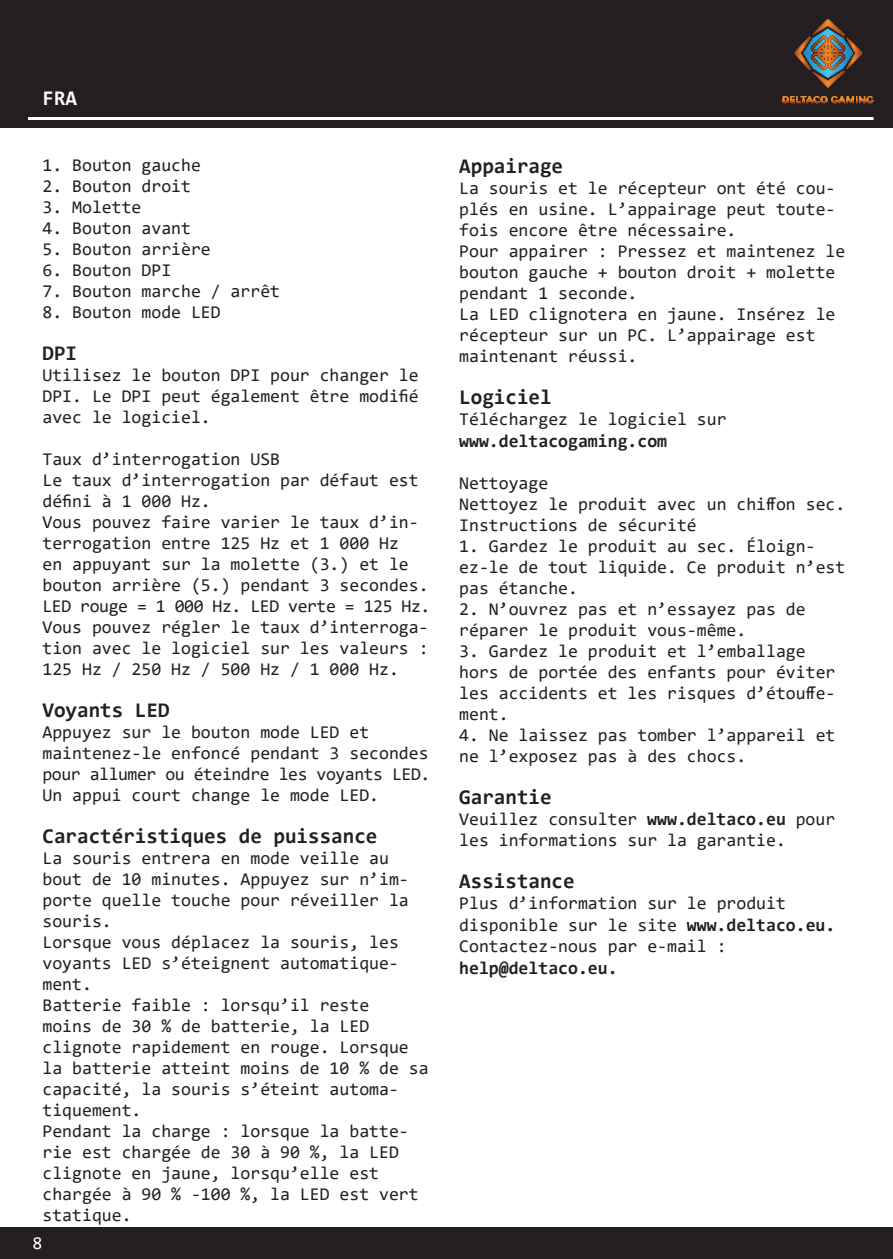
<style>
.page{position:relative;width:893px;height:1259px;background:#fff}
.page>*{position:absolute;margin:0;border:0;box-sizing:border-box;transform-origin:0 0}
.t1{font:700 21px "Consolas";color:#231f20}
.t2{font:700 21px "Consolas";color:#fff}
.t3{font:18px/21px "Consolas";color:#231f20}
.t4{font:700 18px "Consolas";color:#231f20}
.t5{font:18px "Consolas";color:#fff}
.s1{font-weight:700}
</style>
<div class="page">
<div style="left:0;top:0;width:893px;height:128px;background:#231f20"></div>
<div style="left:0;top:1227px;width:893px;height:32px;background:#231f20"></div>
<svg style="left:782px;top:96px;width:91px;height:8px"></svg>
<svg style="left:794px;top:19px;width:68px;height:69px"></svg>
<hr style="left:28px;top:117px;width:845px;height:3px;background:#fff">
<p class="t2" style="left:43px;top:84px;width:36px">FRA</p>
<p class="t3" style="left:43px;top:154px;width:160px">1. Bouton gauche</p>
<p class="t3" style="left:43px;top:175px;width:150px">2. Bouton droit</p>
<p class="t3" style="left:43px;top:196px;width:100px">3. Molette</p>
<p class="t3" style="left:43px;top:217px;width:150px">4. Bouton avant</p>
<p class="t3" style="left:43px;top:238px;width:170px">5. Bouton arrière</p>
<p class="t3" style="left:43px;top:259px;width:130px">6. Bouton DPI</p>
<p class="t3" style="left:43px;top:280px;width:239px">7. Bouton marche / arrêt</p>
<p class="t3" style="left:43px;top:301px;width:180px">8. Bouton mode LED</p>
<p class="t1" style="left:43px;top:339px;width:36px">DPI</p>
<p class="t3" style="left:43px;top:364px;width:378px;text-align:justify">Utilisez le bouton DPI pour changer le DPI. Le DPI peut également être modifié avec le logiciel.</p>
<p class="t3" style="left:43px;top:448px;width:389px">Taux d’interrogation USB<br>Le taux d’interrogation par défaut est défini à 1 000 Hz.<br>Vous pouvez faire varier le taux d’in&shy;terrogation entre 125 Hz et 1 000 Hz<br>en appuyant sur la molette (3.) et le bouton arrière (5.) pendant 3 secondes.<br>LED rouge = 1 000 Hz. LED verte = 125 Hz.<br>Vous pouvez régler le taux d’interroga&shy;tion avec le logiciel sur les valeurs :<br>125 Hz / 250 Hz / 500 Hz / 1 000 Hz.</p>
<p class="t1" style="left:43px;top:696px;width:129px">Voyants LED</p>
<p class="t3" style="left:43px;top:721px;width:389px">Appuyez sur le bouton mode LED et maintenez-le enfoncé pendant 3 secondes pour allumer ou éteindre les voyants LED.<br>Un appui court change le mode LED.</p>
<p class="t1" style="left:43px;top:822px;width:336px">Caractéristiques de puissance</p>
<p class="t3" style="left:43px;top:847px;width:388px">La souris entrera en mode veille au bout de 10 minutes. Appuyez sur n’im&shy;porte quelle touche pour réveiller la souris.<br>Lorsque vous déplacez la souris, les voyants LED s’éteignent automatique&shy;ment.<br>Batterie faible : lorsqu’il reste<br>moins de 30 % de batterie, la LED clignote rapidement en rouge. Lorsque la batterie atteint moins de 10 % de sa capacité, la souris s’éteint automa&shy;tiquement.<br>Pendant la charge : lorsque la batte&shy;rie est chargée de 30 à 90 %, la LED clignote en jaune, lorsqu’elle est chargée à 90 % -100 %, la LED est vert statique.</p>
<p class="t5" style="left:32px;top:1230px;width:11px">8</p>
<p class="t1" style="left:459px;top:153px;width:105px">Appairage</p>
<p class="t3" style="left:459px;top:177px;width:388px">La souris et le récepteur ont été cou&shy;plés en usine. L’appairage peut toute&shy;fois encore être nécessaire.<br>Pour appairer : Pressez et maintenez le bouton gauche + bouton droit + molette pendant 1 seconde.<br>La LED clignotera en jaune. Insérez le récepteur sur un PC. L’appairage est maintenant réussi.</p>
<p class="t1" style="left:459px;top:384px;width:94px">Logiciel</p>
<p class="t3" style="left:459px;top:408px;width:269px">Téléchargez le logiciel sur</p>
<p class="t4" style="left:459px;top:429px;width:209px">www.deltacogaming.com</p>
<p class="t3" style="left:459px;top:472px;width:388px">Nettoyage<br>Nettoyez le produit avec un chiffon sec.<br>Instructions de sécurité</p>
<p class="t3" style="left:459px;top:535px;width:388px">1. Gardez le produit au sec. Éloign&shy;ez-le de tout liquide. Ce produit n’est pas étanche.</p>
<p class="t3" style="left:459px;top:598px;width:348px">2. N’ouvrez pas et n’essayez pas de réparer le produit vous-même.</p>
<p class="t3" style="left:459px;top:640px;width:378px">3. Gardez le produit et l’emballage hors de portée des enfants pour éviter les accidents et les risques d’étouffe&shy;ment.</p>
<p class="t3" style="left:459px;top:724px;width:378px">4. Ne laissez pas tomber l’appareil et ne l’exposez pas à des chocs.</p>
<p class="t1" style="left:459px;top:783px;width:94px">Garantie</p>
<p class="t3" style="left:459px;top:808px;width:378px">Veuillez consulter <span class="s1">www.deltaco.eu</span> pour les informations sur la garantie.</p>
<p class="t1" style="left:459px;top:868px;width:117px">Assistance</p>
<p class="t3" style="left:459px;top:892px;width:378px">Plus d’information sur le produit disponible sur le site <span class="s1">www.deltaco.eu.<br></span>Contactez-nous par e-mail :</p>
<p class="t4" style="left:459px;top:956px;width:160px">help@deltaco.eu.</p>
</div>
